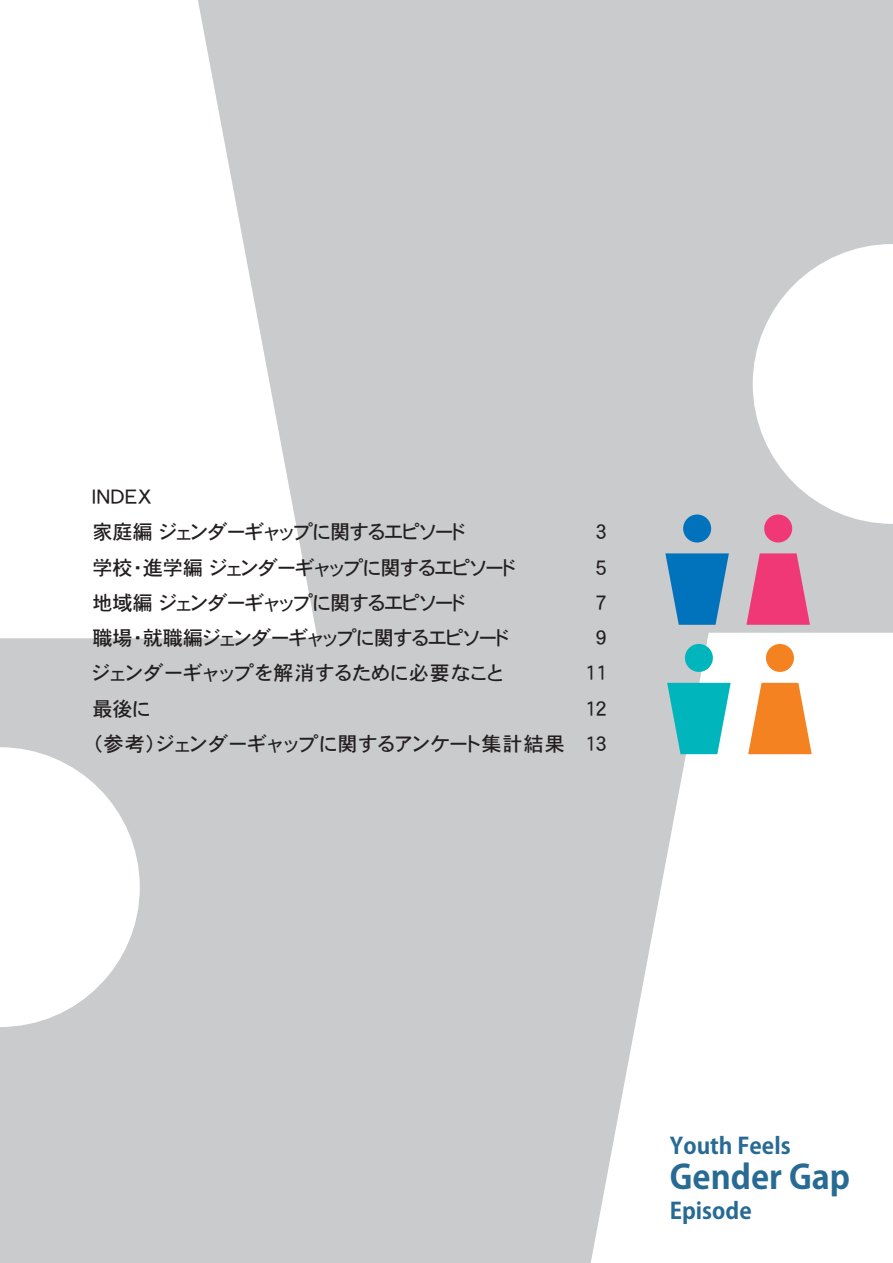
<style>
.page{position:relative;width:893px;height:1263px;background:#cacbcc}
.page>*{position:absolute;margin:0;border:0;box-sizing:border-box;transform-origin:0 0}
.t1{font:700 33px "Koz Go Pro";color:#276a94}
.t2{font:700 22.5px "Koz Go Pro";color:#276a94}
.t3{font:20.1px/35.2px "DFHS Gothic W5 WING RKSJ H";color:#231f20}
.t4{font:20.1px/35.2px "DFHS Gothic W5 WING RKSJ H";letter-spacing:.05em;color:#231f20;text-align:right}
</style>
<div class="page">
<svg style="left:753px;top:244px;width:140px;height:280px"></svg>
<svg style="left:591px;top:633px;width:302px;height:630px;fill:#fff"></svg>
<svg style="left:0;top:747px;width:140px;height:280px"></svg>
<svg style="left:0;top:0;width:317px;height:638px;fill:#fff"></svg>
<div style="left:683px;top:514px;width:28px;height:28px;background:#0073bc;border-radius:50%"></div>
<svg style="left:665px;top:553px;width:64px;height:72px"></svg>
<div style="left:764px;top:514px;width:28px;height:28px;background:#ef3875;border-radius:50%"></div>
<svg style="left:746px;top:553px;width:64px;height:72px"></svg>
<div style="left:685px;top:644px;width:28px;height:28px;background:#00b6bc;border-radius:50%"></div>
<svg style="left:667px;top:683px;width:64px;height:71px;background:#31c0c5"></svg>
<div style="left:766px;top:644px;width:28px;height:28px;background:#f58220;border-radius:50%"></div>
<svg style="left:748px;top:683px;width:64px;height:71px;background:#f79d50"></svg>
<p class="t3" style="left:93px;top:479px;width:374px">INDEX<br>家庭編 ジェンダーギャップに関するエピソード</p>
<p class="t3" style="left:595px;top:515px;width:13px">3</p>
<p class="t3" style="left:93px;top:550px;width:424px">学校・進学編 ジェンダーギャップに関するエピソード</p>
<p class="t3" style="left:596px;top:550px;width:13px">5</p>
<p class="t3" style="left:93px;top:585px;width:374px">地域編 ジェンダーギャップに関するエピソード</p>
<p class="t3" style="left:595px;top:585px;width:13px">7</p>
<p class="t3" style="left:93px;top:620px;width:418px">職場・就職編ジェンダーギャップに関するエピソード</p>
<p class="t3" style="left:596px;top:620px;width:13px">9</p>
<p class="t4" style="left:93px;top:656px;width:411px">ジェンダーギャップを解消するために必要なこと</p>
<p class="t3" style="left:584px;top:656px;width:24px">11</p>
<p class="t3" style="left:93px;top:691px;width:59px">最後に</p>
<p class="t4" style="left:93px;top:691px;width:516px">12<br>（参考）ジェンダーギャップに関するアンケート集計結果　 13</p>
<p class="t2" style="left:670px;top:1131px;width:122px">Youth Feels</p>
<h1 class="t1" style="left:670px;top:1156px;width:182px">Gender Gap</h1>
<p class="t2" style="left:670px;top:1196px;width:83px">Episode</p>
</div>
